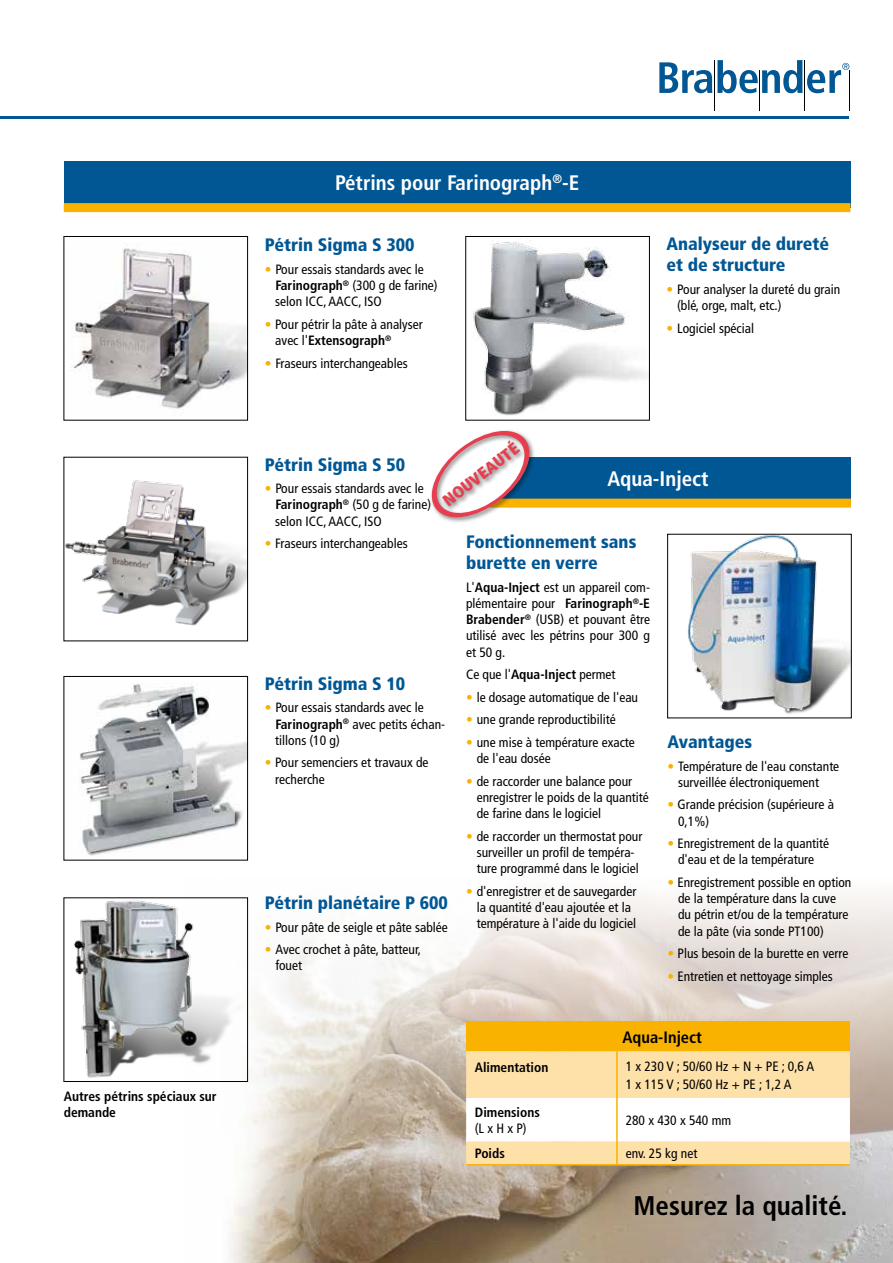
<style>
.page{position:relative;width:893px;height:1263px;background:#fff}
.page>*{position:absolute;margin:0;border:0;box-sizing:border-box;transform-origin:0 0}
.t1{font:700 condensed 27px "Frutiger LT Std";color:#000}
.t2{font:700 condensed 21px "Frutiger LT Std";color:#fff}
.t3{font:900 condensed 18px/21.6px "Frutiger LT Std";color:#005794}
.t4{font:700 condensed 16.5px "Frutiger LT Std";color:#000}
.t5{font:900 condensed 16.5px "Frutiger LT Std";color:#e63e4e}
.t6{font:condensed 13.5px/16.2px "Frutiger LT Std";color:#000}
.t7{font:700 condensed 13.5px/16.2px "Frutiger LT Std";color:#000}
.s1{color:#f9b200}
.s2{font-weight:700}
</style>
<div class="page">
<div style="left:465px;top:457px;width:386px;height:47px;background:#005794"></div>
<div style="left:465px;top:499px;width:386px;height:9px;background:#f9b200"></div>
<img style="left:182px;top:894px;width:711px;height:369px">
<img style="left:79px;top:684px;width:167px;height:172px">
<div style="left:64px;top:676px;width:184px;height:184px;border:1px solid #000"></div>
<img style="left:66px;top:480px;width:180px;height:146px">
<img style="left:71px;top:245px;width:175px;height:164px">
<div style="left:64px;top:236px;width:184px;height:184px;border:1px solid #000"></div>
<img style="left:473px;top:239px;width:174px;height:177px">
<svg style="left:659px;top:60px;width:190px;height:33px"></svg>
<hr style="left:715px;top:60px;width:1px;height:50px;background:#000">
<hr style="left:805px;top:60px;width:1px;height:50px;background:#000">
<hr style="left:760px;top:70px;width:1px;height:40px;background:#000">
<hr style="left:849px;top:70px;width:1px;height:40px;background:#000">
<hr style="left:0;top:117px;width:849px;height:2px;background:#005794">
<div style="left:64px;top:162px;width:786px;height:46px;background:#005794"></div>
<div style="left:64px;top:203px;width:786px;height:9px;background:#f9b200"></div>
<img style="left:73px;top:900px;width:173px;height:179px">
<div style="left:466px;top:1021px;width:384px;height:30px;background:#f9b200"></div>
<svg style="left:466px;top:1051px;width:384px;height:113px"></svg>
<hr style="left:616px;top:1051px;width:2px;height:47px;background:#f9b200">
<hr style="left:616px;top:1098px;width:2px;height:44px;background:#f9b200">
<hr style="left:616px;top:1142px;width:2px;height:22px;background:#f9b200">
<hr style="left:466px;top:1164px;width:151px;height:1px;background:#f9b200">
<hr style="left:617px;top:1164px;width:233px;height:1px;background:#f9b200">
<svg style="left:431px;top:430px;width:105px;height:92px"></svg>
<img style="left:687px;top:536px;width:162px;height:178px">
<p class="t7" style="left:64px;top:1088px;width:154px">Autres pétrins spéciaux sur demande</p>
<h2 class="t2" style="left:335px;top:170px;width:246px">Pétrins pour Farinograph<sup>®</sup>-E</h2>
<h3 class="t3" style="left:265px;top:234px;width:151px">Pétrin Sigma S 300</h3>
<p class="t6" style="left:275px;top:261px;width:164px;text-indent:-11px"><span class="s1">•</span> Pour essais standards avec le<br><span class="s2">Farinograph</span><sup>®</sup> (300 g de farine) selon ICC, AACC, ISO</p>
<p class="t6" style="left:275px;top:316px;width:149px;text-indent:-11px"><span class="s1">•</span> Pour pétrir la pâte à analyser avec l'<span class="s2">Extensograph</span><sup>®</sup></p>
<p class="t6" style="left:265px;top:355px;width:144px"><span class="s1">•</span> Fraseurs interchangeables</p>
<h3 class="t3" style="left:666px;top:233px;width:164px">Analyseur de dureté et de structure</h3>
<p class="t6" style="left:677px;top:281px;width:165px;text-indent:-11px"><span class="s1">•</span> Pour analyser la dureté du grain (blé, orge, malt, etc.)</p>
<p class="t6" style="left:666px;top:320px;width:89px"><span class="s1">•</span> Logiciel spécial</p>
<p class="t5" style="left:439px;top:495px;width:93px;rotate:-38deg">NOUVEAUTÉ</p>
<h3 class="t3" style="left:265px;top:453px;width:142px">Pétrin Sigma S 50</h3>
<p class="t6" style="left:275px;top:480px;width:157px;text-indent:-11px"><span class="s1">•</span> Pour essais standards avec le<br><span class="s2">Farinograph</span><sup>®</sup> (50 g de farine) selon ICC, AACC, ISO</p>
<p class="t6" style="left:265px;top:535px;width:144px"><span class="s1">•</span> Fraseurs interchangeables</p>
<h2 class="t2" style="left:607px;top:466px;width:103px">Aqua-Inject</h2>
<h3 class="t3" style="left:466px;top:530px;width:172px">Fonctionnement sans burette en verre</h3>
<p class="t6" style="left:466px;top:579px;width:185px;text-align:justify">L'<span class="s2">Aqua-Inject</span> est un appareil com&shy;plémentaire pour <span class="s2">Farinograph</span><sup>®</sup><span class="s2">-E Brabender</span><sup>®</sup> (USB) et pouvant être utilisé avec les pétrins pour 300 g et 50 g.</p>
<p class="t6" style="left:466px;top:666px;width:151px">Ce que l'<span class="s2">Aqua-Inject</span> permet</p>
<p class="t6" style="left:466px;top:689px;width:174px"><span class="s1">•</span> le dosage automatique de l'eau</p>
<p class="t6" style="left:466px;top:712px;width:151px"><span class="s1">•</span> une grande reproductibilité</p>
<p class="t6" style="left:477px;top:734px;width:160px;text-indent:-11px"><span class="s1">•</span> une mise à température exacte de l'eau dosée</p>
<p class="t6" style="left:477px;top:773px;width:174px;text-indent:-11px"><span class="s1">•</span> de raccorder une balance pour enregistrer le poids de la quantité de farine dans le logiciel</p>
<p class="t6" style="left:466px;top:828px;width:178px;text-align:center"><span class="s1">•</span> de raccorder un thermostat pour surveiller un profil de tempéra&shy;ture programmé dans le logiciel</p>
<p class="t6" style="left:477px;top:883px;width:161px;text-indent:-11px"><span class="s1">•</span> d'enregistrer et de sauvegarder la quantité d'eau ajoutée et la température à l'aide du logiciel</p>
<h3 class="t3" style="left:265px;top:673px;width:142px">Pétrin Sigma S 10</h3>
<p class="t6" style="left:275px;top:700px;width:171px;text-indent:-11px"><span class="s1">•</span> Pour essais standards avec le<br><span class="s2">Farinograph</span><sup>®</sup> avec petits échan&shy;tillons (10 g)</p>
<p class="t6" style="left:275px;top:755px;width:155px;text-indent:-11px"><span class="s1">•</span> Pour semenciers et travaux de recherche</p>
<h3 class="t3" style="left:667px;top:731px;width:86px">Avantages</h3>
<p class="t6" style="left:678px;top:758px;width:163px;text-indent:-11px"><span class="s1">•</span> Température de l'eau constante surveillée électroniquement</p>
<p class="t6" style="left:678px;top:797px;width:157px;text-indent:-11px"><span class="s1">•</span> Grande précision (supérieure à<br>0,1%)</p>
<p class="t6" style="left:667px;top:835px;width:163px;text-align:center"><span class="s1">•</span> Enregistrement de la quantité d'eau et de la température</p>
<p class="t6" style="left:678px;top:874px;width:175px;text-indent:-11px"><span class="s1">•</span> Enregistrement possible en option de la température dans la cuve du pétrin et/ou de la température de la pâte (via sonde PT100)</p>
<p class="t6" style="left:667px;top:945px;width:182px"><span class="s1">•</span> Plus besoin de la burette en verre</p>
<p class="t6" style="left:667px;top:968px;width:167px"><span class="s1">•</span> Entretien et nettoyage simples</p>
<h3 class="t3" style="left:265px;top:892px;width:185px">Pétrin planétaire P 600</h3>
<p class="t6" style="left:265px;top:919px;width:185px"><span class="s1">•</span> Pour pâte de seigle et pâte sablée</p>
<p class="t6" style="left:275px;top:941px;width:147px;text-indent:-11px"><span class="s1">•</span> Avec crochet à pâte, batteur, fouet</p>
<p class="t4" style="left:623px;top:1027px;width:81px">Aqua-Inject</p>
<p class="t7" style="left:475px;top:1059px;width:75px">Alimentation</p>
<p class="t6" style="left:626px;top:1057px;width:190px;line-height:18.3px">1 x 230 V ; 50/60 Hz + N + PE ; 0,6 A<br>1 x 115 V ; 50/60 Hz + PE ; 1,2 A</p>
<p class="t7" style="left:475px;top:1104px;width:67px">Dimensions</p>
<p class="t6" style="left:475px;top:1120px;width:53px">(L x H x P)</p>
<p class="t6" style="left:626px;top:1112px;width:107px">280 x 430 x 540 mm</p>
<p class="t7" style="left:475px;top:1145px;width:32px">Poids</p>
<p class="t6" style="left:626px;top:1146px;width:73px">env. 25 kg net</p>
<h1 class="t1" style="left:634px;top:1189px;width:215px">Mesurez la qualité.</h1>
</div>
